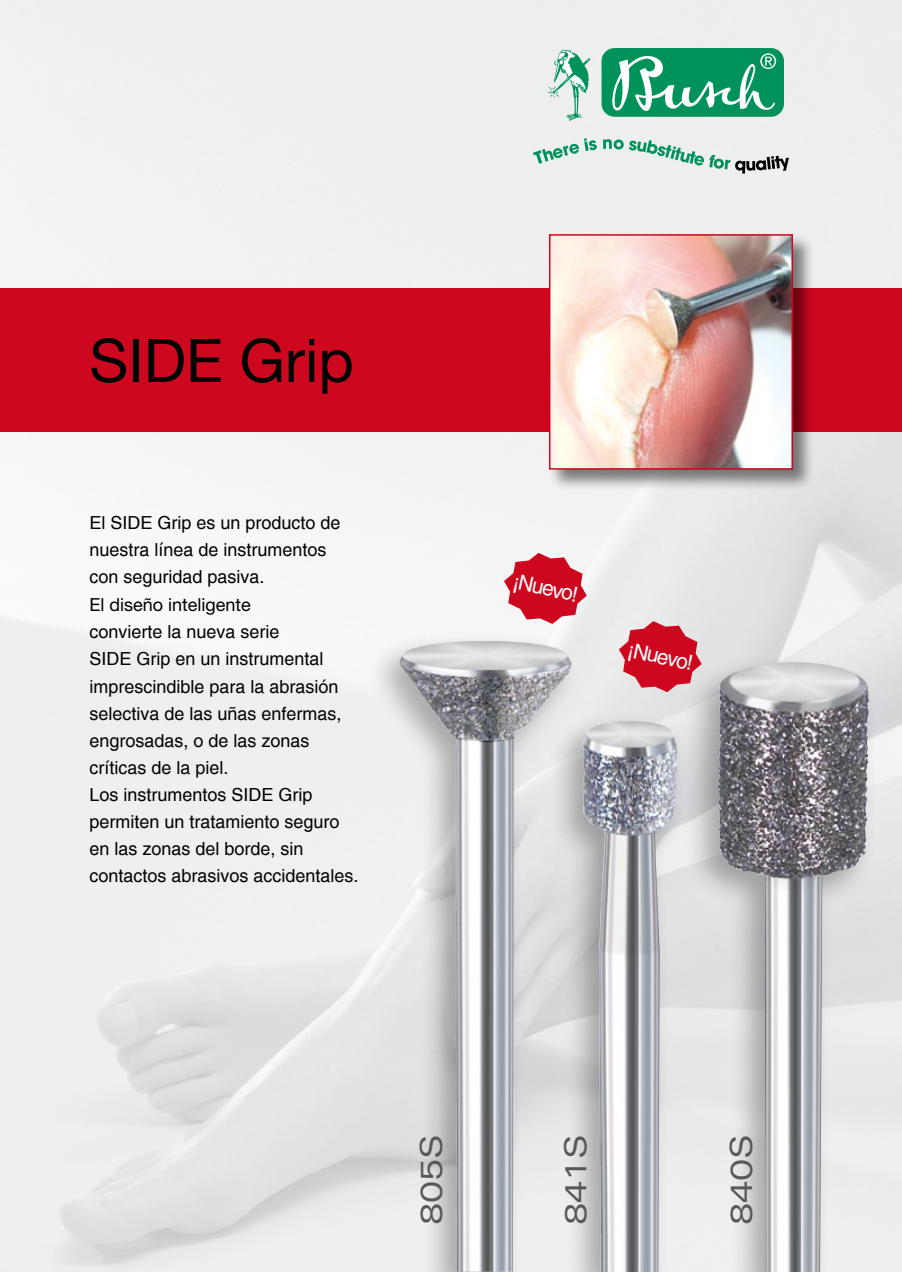
<style>
.page{position:relative;width:902px;height:1272px;background:#fff}
.page>*{position:absolute;margin:0;border:0;box-sizing:border-box;transform-origin:0 0}
.t1{font:60px "Helvetica Neue";color:#000}
.t2{font:500 30px "Univers Extended";color:#58585a}
.t3{font:21px "Helvetica";color:#fff}
.t4{font:18px/27px "Helvetica";color:#000}
.t5{font:18px "Helvetica Neue";color:#000}
</style>
<div class="page">
<img style="left:0;top:0;width:901px;height:1271px">
<div style="left:0;top:288px;width:901px;height:144px;background:#cd071e"></div>
<svg style="left:533px;top:138px;width:64px;height:26px;background:#badace"></svg>
<svg style="left:603px;top:139px;width:185px;height:35px;background:#c3d5cf"></svg>
<svg style="left:547px;top:49px;width:43px;height:72px;background:#b5d9cb"></svg>
<div style="left:601px;top:48px;width:182px;height:69px;background:#00925b;border-radius:13px"></div>
<svg style="left:612px;top:53px;width:164px;height:58px"></svg>
<div style="left:683px;top:651px;width:196px;height:620px;background:#000;opacity:.3"></div>
<img style="left:717px;top:662px;width:150px;height:609px">
<div style="left:365px;top:630px;width:216px;height:641px;background:#000;opacity:.3"></div>
<img style="left:399px;top:640px;width:172px;height:631px">
<div style="left:546px;top:710px;width:141px;height:561px;background:#000;opacity:.3"></div>
<img style="left:582px;top:720px;width:95px;height:551px">
<svg style="left:504px;top:553px;width:82px;height:71px"></svg>
<svg style="left:618px;top:621px;width:83px;height:71px;background:#d55060"></svg>
<div style="left:548px;top:233px;width:267px;height:259px;background:#000;opacity:.5"></div>
<img style="left:552px;top:237px;width:237px;height:229px">
<div style="left:549px;top:234px;width:243px;height:235px;border:2px solid #cd071e"></div>
<h1 class="t1" style="left:89px;top:325px;width:266px">SIDE Grip</h1>
<p class="t4" style="left:89px;top:509px;width:253px">El SIDE Grip es un producto de nuestra línea de instrumentos con seguridad pasiva.</p>
<p class="t5" style="left:89px;top:594px;width:163px">El diseño inteligente</p>
<p class="t4" style="left:89px;top:618px;width:271px">convierte la nueva serie<br>SIDE Grip en un instrumental imprescindible para la abrasión selectiva de las uñas enfermas, engrosadas, o de las zonas críticas de la piel.<br>Los instrumentos SIDE Grip permiten un tratamiento seguro en las zonas del borde, sin contactos abrasivos accidentales.</p>
<p class="t3" style="left:515px;top:569px;width:67px;rotate:12deg">¡Nuevo!</p>
<p class="t3" style="left:630px;top:637px;width:67px;rotate:12deg">¡Nuevo!</p>
<h2 class="t2" style="left:414px;top:1225px;width:93px;rotate:-90deg">805S</h2>
<h2 class="t2" style="left:558px;top:1225px;width:93px;rotate:-90deg">841S</h2>
<h2 class="t2" style="left:724px;top:1225px;width:93px;rotate:-90deg">840S</h2>
</div>
